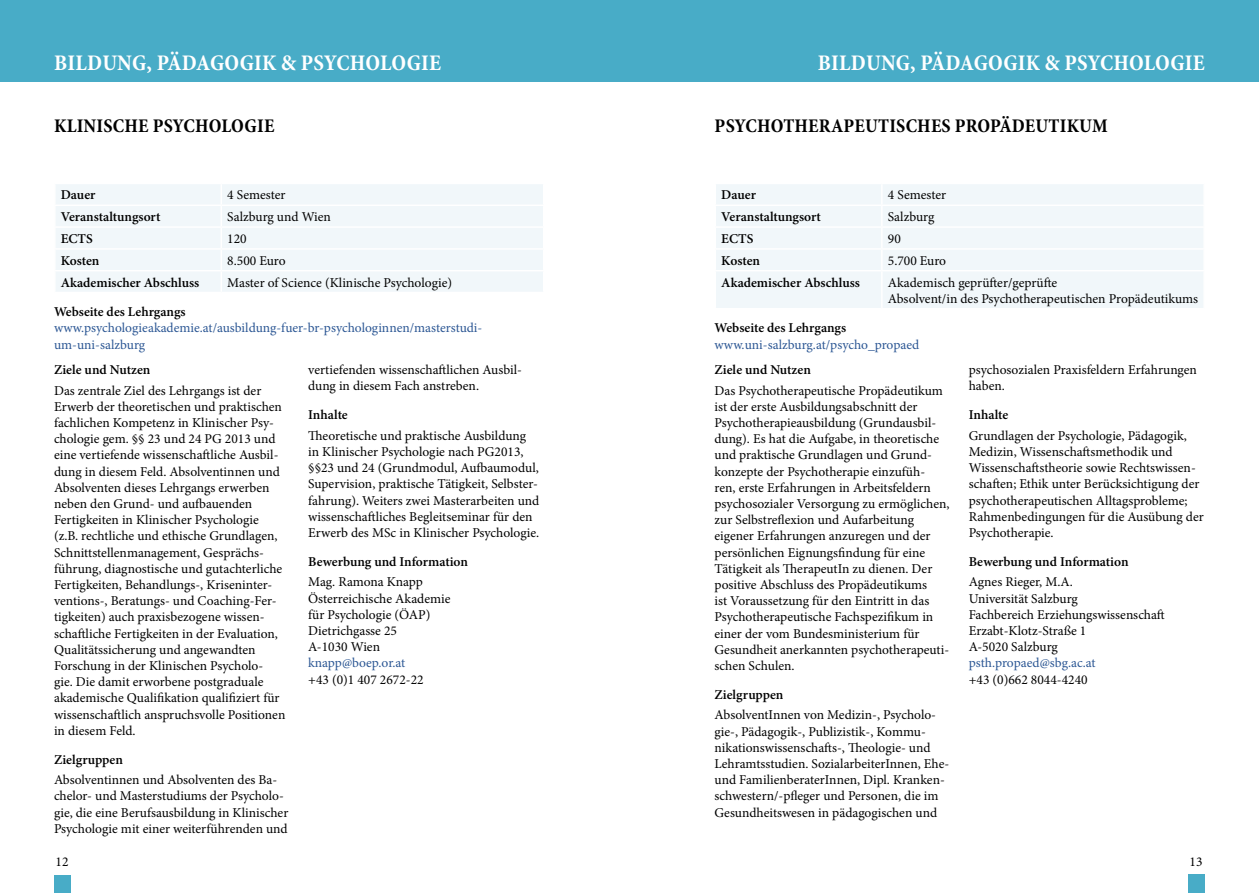
<style>
.page{position:relative;width:1259px;height:893px;background:#fff}
.page>*{position:absolute;margin:0;border:0;box-sizing:border-box;transform-origin:0 0}
.t1{font:700 condensed 22.5px "Minion Pro";letter-spacing:.01em;color:#fff}
.t2{font:700 condensed 19.5px "Minion Pro";letter-spacing:.01em;color:#000}
.t3{font:13.5px/16.2px "Minion Pro";color:#000}
.t4{font:600 13.5px "Minion Pro";color:#000}
.t5{font:13.5px/16.2px "Minion Pro";color:#2c5794}
</style>
<div class="page">
<div style="left:0;top:0;width:629px;height:82px;background:#48acc7"></div>
<div style="left:629px;top:0;width:630px;height:82px;background:#48acc7"></div>
<div style="left:54px;top:874px;width:16px;height:19px;background:#48acc7"></div>
<div style="left:1188px;top:874px;width:16px;height:19px;background:#48acc7"></div>
<div style="left:56px;top:184px;width:487px;height:108px;background:#f1f7fa"></div>
<hr style="left:220px;top:184px;width:2px;height:20px;background:#fff">
<hr style="left:220px;top:206px;width:2px;height:20px;background:#fff">
<hr style="left:220px;top:228px;width:2px;height:20px;background:#fff">
<hr style="left:220px;top:250px;width:2px;height:20px;background:#fff">
<hr style="left:220px;top:271px;width:2px;height:21px;background:#fff">
<hr style="left:54px;top:204px;width:167px;height:2px;background:#fff">
<hr style="left:221px;top:204px;width:323px;height:2px;background:#fff">
<hr style="left:54px;top:226px;width:167px;height:2px;background:#fff">
<hr style="left:221px;top:226px;width:323px;height:2px;background:#fff">
<hr style="left:54px;top:248px;width:167px;height:2px;background:#fff">
<hr style="left:221px;top:248px;width:323px;height:2px;background:#fff">
<hr style="left:54px;top:270px;width:167px;height:1px;background:#fff">
<hr style="left:221px;top:270px;width:323px;height:1px;background:#fff">
<div style="left:716px;top:184px;width:487px;height:124px;background:#f1f7fa"></div>
<svg style="left:881px;top:184px;width:1px;height:86px"></svg>
<hr style="left:881px;top:271px;width:1px;height:37px;background:#fff">
<hr style="left:714px;top:204px;width:168px;height:2px;background:#fff">
<hr style="left:882px;top:204px;width:323px;height:2px;background:#fff">
<hr style="left:714px;top:226px;width:168px;height:2px;background:#fff">
<hr style="left:882px;top:226px;width:323px;height:2px;background:#fff">
<hr style="left:714px;top:248px;width:168px;height:2px;background:#fff">
<hr style="left:882px;top:248px;width:323px;height:2px;background:#fff">
<hr style="left:714px;top:270px;width:168px;height:1px;background:#fff">
<hr style="left:882px;top:270px;width:323px;height:1px;background:#fff">
<h1 class="t1" style="left:54px;top:48px;width:388px">BILDUNG, PÄDAGOGIK &amp; PSYCHOLOGIE</h1>
<h2 class="t2" style="left:54px;top:112px;width:222px">KLINISCHE PSYCHOLOGIE</h2>
<p class="t4" style="left:61px;top:186px;width:36px">Dauer</p>
<p class="t3" style="left:227px;top:187px;width:60px">4 Semester</p>
<p class="t4" style="left:61px;top:207px;width:101px">Veranstaltungsort</p>
<p class="t3" style="left:227px;top:209px;width:105px">Salzburg und Wien</p>
<p class="t4" style="left:61px;top:229px;width:34px">ECTS</p>
<p class="t3" style="left:227px;top:231px;width:21px">120</p>
<p class="t4" style="left:61px;top:251px;width:40px">Kosten</p>
<p class="t3" style="left:227px;top:252px;width:60px">8.500 Euro</p>
<p class="t4" style="left:61px;top:273px;width:140px">Akademischer Abschluss</p>
<p class="t3" style="left:227px;top:274px;width:226px">Master of Science (Klinische Psychologie)</p>
<p class="t4" style="left:54px;top:303px;width:133px">Webseite des Lehrgangs</p>
<p class="t5" style="left:54px;top:320px;width:430px">www.psychologieakademie.at/ausbildung-fuer-br-psychologinnen/masterstudi&shy;um-uni-salzburg</p>
<p class="t4" style="left:54px;top:360px;width:98px">Ziele und Nutzen</p>
<p class="t3" style="left:54px;top:382px;width:233px">Das zentrale Ziel des Lehrgangs ist der Erwerb der theoretischen und praktischen fachlichen Kompetenz in Klinischer Psy&shy;chologie gem. §§ 23 und 24 PG 2013 und eine vertiefende wissenschaftliche Ausbil&shy;dung in diesem Feld. Absolventinnen und Absolventen dieses Lehrgangs erwerben neben den Grund- und aufbauenden Fertigkeiten in Klinischer Psychologie (z.B. rechtliche und ethische Grundlagen, Schnittstellenmanagement, Gesprächs&shy;führung, diagnostische und gutachterliche Fertigkeiten, Behandlungs-, Kriseninter&shy;ventions-, Beratungs- und Coaching-Fer&shy;tigkeiten) auch praxisbezogene wissen&shy;schaftliche Fertigkeiten in der Evaluation, Qualitätssicherung und angewandten Forschung in der Klinischen Psycholo-<br>gie. Die damit erworbene postgraduale akademische Qualifikation qualifiziert für wissenschaftlich anspruchsvolle Positionen in diesem Feld.</p>
<p class="t4" style="left:54px;top:750px;width:70px">Zielgruppen</p>
<p class="t3" style="left:54px;top:772px;width:236px">Absolventinnen und Absolventen des Ba&shy;chelor- und Masterstudiums der Psycholo&shy;gie, die eine Berufsausbildung in Klinischer Psychologie mit einer weiterführenden und</p>
<p class="t3" style="left:308px;top:362px;width:215px">vertiefenden wissenschaftlichen Ausbil&shy;dung in diesem Fach anstreben.</p>
<p class="t4" style="left:308px;top:406px;width:41px">Inhalte</p>
<p class="t3" style="left:308px;top:427px;width:233px">Theoretische und praktische Ausbildung in Klinischer Psychologie nach PG2013, §§23 und 24 (Grundmodul, Aufbaumodul, Supervision, praktische Tätigkeit, Selbster&shy;fahrung). Weiters zwei Masterarbeiten und wissenschaftliches Begleitseminar für den Erwerb des MSc in Klinischer Psychologie.</p>
<p class="t4" style="left:308px;top:552px;width:161px">Bewerbung und Information</p>
<p class="t3" style="left:308px;top:574px;width:144px">Mag. Ramona Knapp<br>Österreichische Akademie für Psychologie (ÖAP)<br>Dietrichgasse 25<br>A-1030 Wien</p>
<p class="t5" style="left:308px;top:655px;width:99px">knapp@boep.or.at</p>
<p class="t3" style="left:308px;top:671px;width:117px">+43 (0)1 407 2672-22</p>
<h1 class="t1" style="left:818px;top:48px;width:388px">BILDUNG, PÄDAGOGIK &amp; PSYCHOLOGIE</h1>
<h2 class="t2" style="left:714px;top:112px;width:394px">PSYCHOTHERAPEUTISCHES PROPÄDEUTIKUM</h2>
<p class="t4" style="left:721px;top:186px;width:36px">Dauer</p>
<p class="t3" style="left:888px;top:187px;width:60px">4 Semester</p>
<p class="t4" style="left:721px;top:207px;width:101px">Veranstaltungsort</p>
<p class="t3" style="left:888px;top:209px;width:48px">Salzburg</p>
<p class="t4" style="left:721px;top:229px;width:34px">ECTS</p>
<p class="t3" style="left:888px;top:231px;width:14px">90</p>
<p class="t4" style="left:721px;top:251px;width:40px">Kosten</p>
<p class="t3" style="left:888px;top:252px;width:60px">5.700 Euro</p>
<p class="t4" style="left:721px;top:273px;width:140px">Akademischer Abschluss</p>
<p class="t3" style="left:888px;top:274px;width:312px">Akademisch geprüfter/geprüfte<br>Absolvent/in des Psychotherapeutischen Propädeutikums</p>
<p class="t4" style="left:714px;top:319px;width:133px">Webseite des Lehrgangs</p>
<p class="t5" style="left:714px;top:336px;width:206px">www.uni-salzburg.at/psycho_propaed</p>
<p class="t4" style="left:714px;top:360px;width:98px">Ziele und Nutzen</p>
<p class="t3" style="left:714px;top:382px;width:236px">Das Psychotherapeutische Propädeutikum ist der erste Ausbildungsabschnitt der Psychotherapieausbildung (Grundausbil&shy;dung). Es hat die Aufgabe, in theoretische und praktische Grundlagen und Grund&shy;konzepte der Psychotherapie einzufüh&shy;ren, erste Erfahrungen in Arbeitsfeldern psychosozialer Versorgung zu ermöglichen, zur Selbstreflexion und Aufarbeitung eigener Erfahrungen anzuregen und der persönlichen Eignungsfindung für eine Tätigkeit als TherapeutIn zu dienen. Der positive Abschluss des Propädeutikums<br>ist Voraussetzung für den Eintritt in das Psychotherapeutische Fachspezifikum in einer der vom Bundesministerium für Gesundheit anerkannten psychotherapeuti&shy;schen Schulen.</p>
<p class="t4" style="left:714px;top:685px;width:70px">Zielgruppen</p>
<p class="t3" style="left:714px;top:707px;width:236px">AbsolventInnen von Medizin-, Psycholo&shy;gie-, Pädagogik-, Publizistik-, Kommu&shy;nikationswissenschafts-, Theologie- und Lehramtsstudien. SozialarbeiterInnen, Ehe&shy;und FamilienberaterInnen, Dipl. Kranken&shy;schwestern/-pfleger und Personen, die im Gesundheitswesen in pädagogischen und</p>
<p class="t3" style="left:968px;top:362px;width:230px">psychosozialen Praxisfeldern Erfahrungen haben.</p>
<p class="t4" style="left:968px;top:406px;width:41px">Inhalte</p>
<p class="t3" style="left:968px;top:427px;width:236px">Grundlagen der Psychologie, Pädagogik, Medizin, Wissenschaftsmethodik und Wissenschaftstheorie sowie Rechtswissen&shy;schaften; Ethik unter Berücksichtigung der psychotherapeutischen Alltagsprobleme; Rahmenbedingungen für die Ausübung der Psychotherapie.</p>
<p class="t4" style="left:968px;top:552px;width:161px">Bewerbung und Information</p>
<p class="t3" style="left:968px;top:574px;width:197px">Agnes Rieger, M.A.<br>Universität Salzburg<br>Fachbereich Erziehungswissenschaft<br>Erzabt-Klotz-Straße 1<br>A-5020 Salzburg</p>
<p class="t5" style="left:968px;top:655px;width:128px">psth.propaed@sbg.ac.at</p>
<p class="t3" style="left:968px;top:671px;width:120px">+43 (0)662 8044-4240</p>
<p class="t3" style="left:56px;top:854px;width:14px">12</p>
<p class="t3" style="left:1189px;top:854px;width:14px">13</p>
</div>
